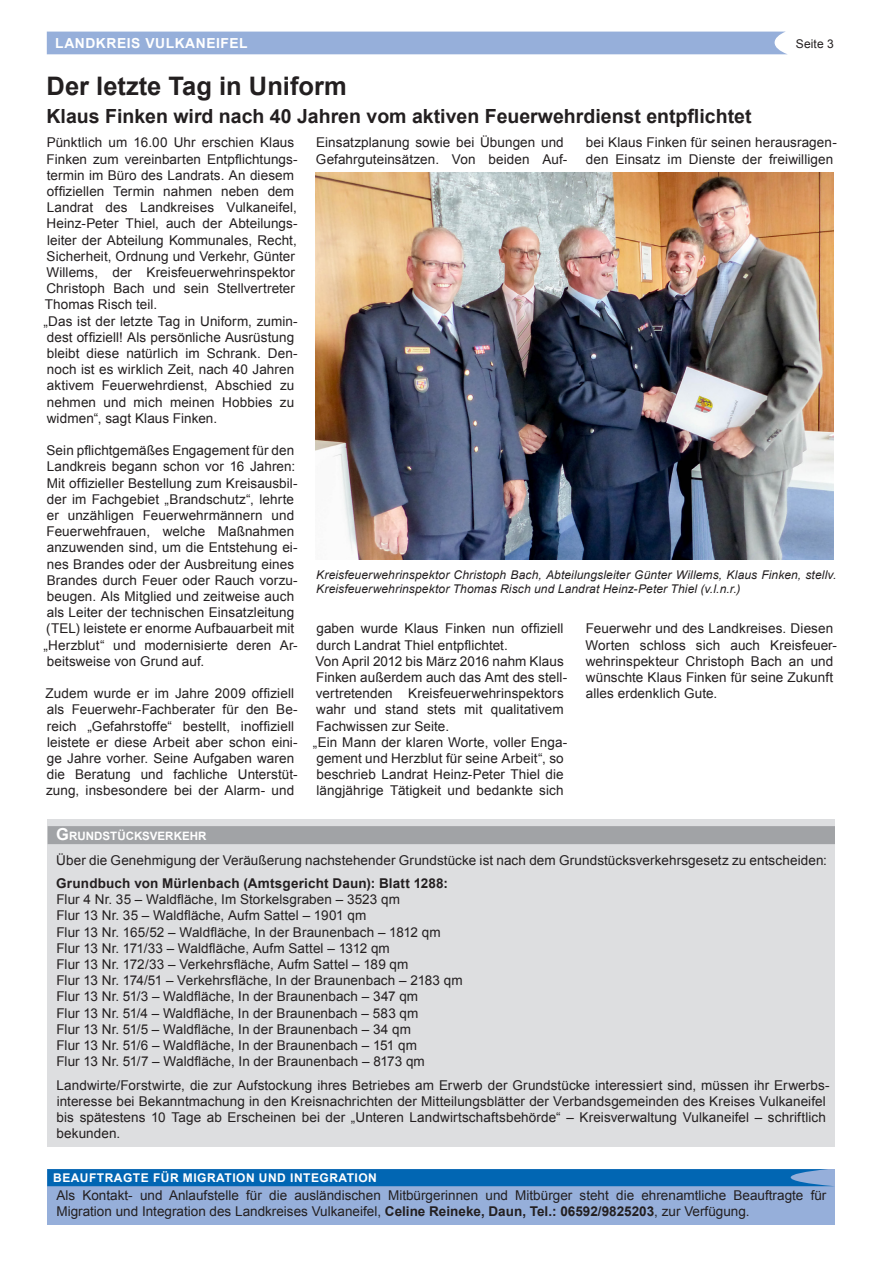
<style>
.page{position:relative;width:881px;height:1263px;background:#fff}
.page>*{position:absolute;margin:0;border:0;box-sizing:border-box;transform-origin:0 0}
.Ü-3-spaltig{font:700 25.5px "Arial";color:#231f20}
.ZWÜ_3-spaltig{font:700 19.5px "Arial";color:#231f20}
.t1{font:700 13.8px "Arial";letter-spacing:.04em;color:#fff}
.Fließtext{font:13.5px/16.2px "Arial";letter-spacing:.005em;color:#231f20}
.Fließtext-2{font:700 13.5px "Arial";letter-spacing:.015em;color:#231f20}
.Fließtext-3{font:italic 12px/14.4px "Arial";letter-spacing:.01em;color:#231f20}
.t2{font:700 12px "Arial";letter-spacing:.04em;color:#fff}
.t3{font:12px "Arial";letter-spacing:.01em;color:#231f20}
.Überschrift_Infokast{font:700 11.55px "Arial";color:#fff}
.s1{font-size:16.5px}
.s2{font-weight:700}
</style>
<div class="page">
<div style="left:47px;top:32px;width:740px;height:22px;background:#96afda"></div>
<img style="left:316px;top:172px;width:517px;height:388px">
<div style="left:48px;top:819px;width:786px;height:328px;background:#dddee0"></div>
<div style="left:48px;top:826px;width:786px;height:18px;background:#a1a3a6"></div>
<div style="left:47px;top:1169px;width:787px;height:55px;background:#96afda"></div>
<svg style="left:47px;top:1169px;width:785px;height:17px;background:#0769b4"></svg>
<p class="t1" style="left:55px;top:34px;width:194px">LANDKREIS VULKANEIFEL</p>
<p class="t3" style="left:795px;top:36px;width:40px">Seite 3</p>
<p class="Ü-3-spaltig" style="left:47px;top:69px;width:301px">Der letzte Tag in Uniform</p>
<p class="ZWÜ_3-spaltig" style="left:46px;top:103px;width:706px">Klaus Finken wird nach 40 Jahren vom aktiven Feuerwehrdienst entpflichtet</p>
<p class="Fließtext" style="left:45px;top:135px;width:254px">Pünktlich um 16.00 Uhr erschien Klaus Finken zum vereinbarten Entpflichtungs&shy;termin im Büro des Landrats. An diesem offiziellen Termin nahmen neben dem Landrat des Landkreises Vulkaneifel, Heinz-Peter Thiel, auch der Abteilungs&shy;leiter der Abteilung Kommunales, Recht, Sicherheit, Ordnung und Verkehr, Günter Willems, der Kreisfeuerwehrinspektor Christoph Bach und sein Stellvertreter Thomas Risch teil.</p>
<p class="Fließtext" style="left:43px;top:313px;width:256px">„Das ist der letzte Tag in Uniform, zumin&shy;dest offiziell! Als persönliche Ausrüstung bleibt diese natürlich im Schrank. Den&shy;noch ist es wirklich Zeit, nach 40 Jahren aktivem Feuerwehrdienst, Abschied zu nehmen und mich meinen Hobbies zu widmen“, sagt Klaus Finken.</p>
<p class="Fließtext" style="left:43px;top:442px;width:256px">Sein pflichtgemäßes Engagement für den Landkreis begann schon vor 16 Jahren:<br>Mit offizieller Bestellung zum Kreisausbil&shy;der im Fachgebiet „Brandschutz“, lehrte er unzähligen Feuerwehrmännern und Feuerwehfrauen, welche Maßnahmen anzuwenden sind, um die Entstehung ei&shy;nes Brandes oder der Ausbreitung eines Brandes durch Feuer oder Rauch vorzu&shy;beugen. Als Mitglied und zeitweise auch als Leiter der technischen Einsatzleitung (TEL) leistete er enorme Aufbauarbeit mit „Herzblut“ und modernisierte deren Ar&shy;beitsweise von Grund auf.</p>
<p class="Fließtext" style="left:46px;top:685px;width:253px">Zudem wurde er im Jahre 2009 offiziell als Feuerwehr-Fachberater für den Be&shy;reich „Gefahrstoffe“ bestellt, inoffiziell leistete er diese Arbeit aber schon eini&shy;ge Jahre vorher. Seine Aufgaben waren die Beratung und fachliche Unterstüt&shy;zung, insbesondere bei der Alarm- und</p>
<p class="Fließtext" style="left:316px;top:135px;width:253px">Einsatzplanung sowie bei Übungen und<br>Gefahrguteinsätzen. Von beiden Auf-</p>
<p class="Fließtext" style="left:585px;top:135px;width:252px">bei Klaus Finken für seinen herausragen&shy;den Einsatz im Dienste der freiwilligen</p>
<p class="Fließtext-3" style="left:316px;top:568px;width:521px">Kreisfeuerwehrinspektor Christoph Bach, Abteilungsleiter Günter Willems, Klaus Finken, stellv.<br>Kreisfeuerwehrinspektor Thomas Risch und Landrat Heinz-Peter Thiel (v.l.n.r.)</p>
<p class="Fließtext" style="left:316px;top:621px;width:249px">gaben wurde Klaus Finken nun offiziell durch Landrat Thiel entpflichtet.</p>
<p class="Fließtext" style="left:315px;top:653px;width:253px">Von April 2012 bis März 2016 nahm Klaus Finken außerdem auch das Amt des stell&shy;vertretenden Kreisfeuerwehrinspektors wahr und stand stets mit qualitativem Fachwissen zur Seite.</p>
<p class="Fließtext" style="left:313px;top:734px;width:256px">„Ein Mann der klaren Worte, voller Enga&shy;gement und Herzblut für seine Arbeit“, so beschrieb Landrat Heinz-Peter Thiel die längjährige Tätigkeit und bedankte sich</p>
<p class="Fließtext" style="left:585px;top:621px;width:253px">Feuerwehr und des Landkreises. Diesen Worten schloss sich auch Kreisfeuer&shy;wehrinspekteur Christoph Bach an und wünschte Klaus Finken für seine Zukunft alles erdenklich Gute.</p>
<p class="Überschrift_Infokast" style="left:56px;top:828px;width:152px"><span class="s1">G</span>RUNDSTÜCKSVERKEHR</p>
<p class="Fließtext" style="left:56px;top:852px;width:771px">Über die Genehmigung der Veräußerung nachstehender Grundstücke ist nach dem Grundstücksverkehrsgesetz zu entscheiden:</p>
<p class="Fließtext-2" style="left:56px;top:874px;width:393px">Grundbuch von Mürlenbach (Amtsgericht Daun): Blatt 1288:</p>
<p class="Fließtext" style="left:56px;top:891px;width:345px">Flur 4 Nr. 35 – Waldfläche, Im Storkelsgraben – 3523 qm</p>
<p class="Fließtext" style="left:56px;top:908px;width:311px">Flur 13 Nr. 35 – Waldfläche, Aufm Sattel – 1901 qm</p>
<p class="Fließtext" style="left:56px;top:924px;width:385px">Flur 13 Nr. 165/52 – Waldfläche, In der Braunenbach – 1812 qm</p>
<p class="Fließtext" style="left:56px;top:940px;width:335px">Flur 13 Nr. 171/33 – Waldfläche, Aufm Sattel – 1312 qm</p>
<p class="Fließtext" style="left:56px;top:956px;width:353px">Flur 13 Nr. 172/33 – Verkehrsfläche, Aufm Sattel – 189 qm</p>
<p class="Fließtext" style="left:56px;top:972px;width:407px">Flur 13 Nr. 174/51 – Verkehrsfläche, In der Braunenbach – 2183 qm</p>
<p class="Fließtext" style="left:56px;top:989px;width:363px">Flur 13 Nr. 51/3 – Waldfläche, In der Braunenbach – 347 qm</p>
<p class="Fließtext" style="left:56px;top:1005px;width:363px">Flur 13 Nr. 51/4 – Waldfläche, In der Braunenbach – 583 qm</p>
<p class="Fließtext" style="left:56px;top:1021px;width:356px">Flur 13 Nr. 51/5 – Waldfläche, In der Braunenbach – 34 qm</p>
<p class="Fließtext" style="left:56px;top:1037px;width:362px">Flur 13 Nr. 51/6 – Waldfläche, In der Braunenbach – 151 qm</p>
<p class="Fließtext" style="left:56px;top:1053px;width:370px">Flur 13 Nr. 51/7 – Waldfläche, In der Braunenbach – 8173 qm</p>
<p class="Fließtext" style="left:56px;top:1077px;width:774px">Landwirte/Forstwirte, die zur Aufstockung ihres Betriebes am Erwerb der Grundstücke interessiert sind, müssen ihr Erwerbs&shy;interesse bei Bekanntmachung in den Kreisnachrichten der Mitteilungsblätter der Verbandsgemeinden des Kreises Vulkaneifel bis spätestens 10 Tage ab Erscheinen bei der „Unteren Landwirtschaftsbehörde“ – Kreisverwaltung Vulkaneifel – schriftlich bekunden.</p>
<p class="t2" style="left:53px;top:1170px;width:325px">BEAUFTRAGTE FÜR MIGRATION UND INTEGRATION</p>
<p class="Fließtext" style="left:56px;top:1187px;width:771px">Als Kontakt- und Anlaufstelle für die ausländischen Mitbürgerinnen und Mitbürger steht die ehrenamtliche Beauftragte für<br>Migration und Integration des Landkreises Vulkaneifel, <span class="s2">Celine Reineke, Daun, Tel.: 06592/9825203</span>, zur Verfügung.</p>
</div>
